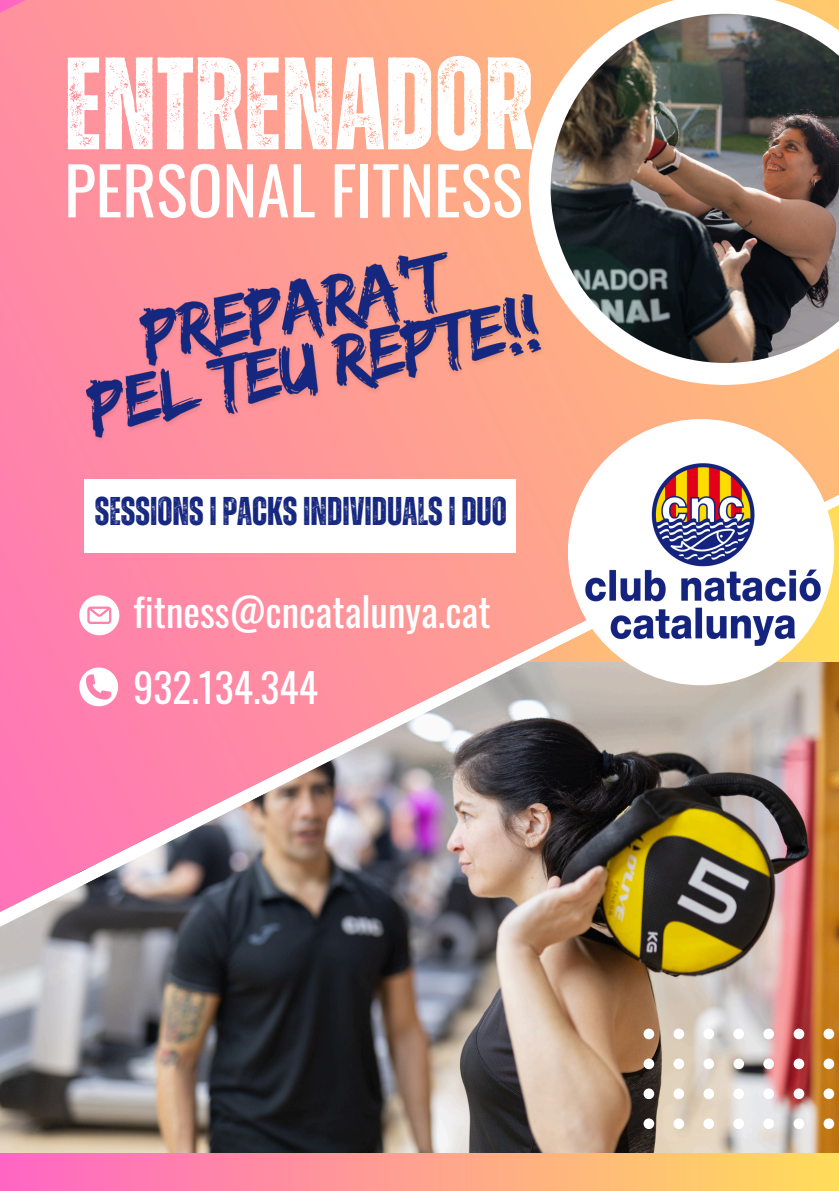
<style>
.page{position:relative;width:839px;height:1191px;background:#fff}
.page>*{position:absolute;margin:0;border:0;box-sizing:border-box;transform-origin:0 0}
.t1{font:700 131.4px "Zuume Rough";color:#fff}
.t2{font:65.6px "Oswald";color:#fff}
.t3{font:700 40.2px "Zuume Rough";color:#16277f}
.t4{font:39.8px "Oswald";color:#fff}
.t5{font:39.6px "Oswald";color:#fff}
</style>
<div class="page">
<div style="left:0;top:0;width:838px;height:1191px;background:linear-gradient(to right,#ff66c4,#ffdd5a)"></div>
<img style="left:0;top:1010px;width:838px;height:143px">
<img style="left:0;top:984px;width:838px;height:26px">
<img style="left:0;top:0;width:838px;height:984px">
<div style="left:84px;top:479px;width:431px;height:73px;background:#fff"></div>
<div style="left:568px;top:419px;width:266px;height:266px;background:#fff;border-radius:50%"></div>
<svg style="left:528px;top:0;width:310px;height:385px"></svg>
<img style="left:550px;top:14px;width:288px;height:349px">
<div style="left:763px;top:1029px;width:11px;height:10px;background:#fff;border-radius:50%"></div>
<div style="left:793px;top:1029px;width:11px;height:10px;background:#fff;border-radius:50%"></div>
<div style="left:823px;top:1029px;width:11px;height:10px;background:#fff;border-radius:50%"></div>
<div style="left:733px;top:1029px;width:11px;height:10px;background:#fff;border-radius:50%"></div>
<div style="left:703px;top:1029px;width:11px;height:10px;background:#fff;border-radius:50%"></div>
<div style="left:763px;top:1059px;width:11px;height:10px;background:#fff;border-radius:50%"></div>
<div style="left:793px;top:1059px;width:11px;height:10px;background:#fff;border-radius:50%"></div>
<div style="left:823px;top:1059px;width:11px;height:10px;background:#fff;border-radius:50%"></div>
<div style="left:733px;top:1059px;width:11px;height:10px;background:#fff;border-radius:50%"></div>
<div style="left:703px;top:1059px;width:11px;height:10px;background:#fff;border-radius:50%"></div>
<div style="left:763px;top:1088px;width:11px;height:11px;background:#fff;border-radius:50%"></div>
<div style="left:793px;top:1088px;width:11px;height:11px;background:#fff;border-radius:50%"></div>
<div style="left:823px;top:1088px;width:11px;height:11px;background:#fff;border-radius:50%"></div>
<div style="left:733px;top:1088px;width:11px;height:11px;background:#fff;border-radius:50%"></div>
<div style="left:703px;top:1088px;width:11px;height:11px;background:#fff;border-radius:50%"></div>
<div style="left:763px;top:1118px;width:11px;height:11px;background:#fff;border-radius:50%"></div>
<div style="left:793px;top:1118px;width:11px;height:11px;background:#fff;border-radius:50%"></div>
<div style="left:823px;top:1118px;width:11px;height:11px;background:#fff;border-radius:50%"></div>
<div style="left:733px;top:1118px;width:11px;height:11px;background:#fff;border-radius:50%"></div>
<div style="left:703px;top:1118px;width:11px;height:11px;background:#fff;border-radius:50%"></div>
<div style="left:673px;top:1029px;width:11px;height:10px;background:#fff;border-radius:50%"></div>
<div style="left:643px;top:1029px;width:11px;height:10px;background:#fff;border-radius:50%"></div>
<div style="left:673px;top:1059px;width:11px;height:10px;background:#fff;border-radius:50%"></div>
<div style="left:643px;top:1059px;width:11px;height:10px;background:#fff;border-radius:50%"></div>
<div style="left:673px;top:1088px;width:11px;height:11px;background:#fff;border-radius:50%"></div>
<div style="left:643px;top:1088px;width:11px;height:11px;background:#fff;border-radius:50%"></div>
<div style="left:673px;top:1118px;width:11px;height:11px;background:#fff;border-radius:50%"></div>
<div style="left:643px;top:1118px;width:11px;height:11px;background:#fff;border-radius:50%"></div>
<img style="left:562px;top:456px;width:271px;height:192px">
<svg style="left:79px;top:668px;width:39px;height:45px"></svg>
<svg style="left:79px;top:595px;width:40px;height:40px"></svg>
<img style="left:60px;top:218px;width:496px;height:238px">
<h3 class="t1" style="left:64px;top:44px;width:471px">ENTRENADOR</h3>
<h4 class="t2" style="left:64px;top:139px;width:460px">PERSONAL FITNESS</h4>
<p class="t3" style="left:95px;top:493px;width:414px">SESSIONSIPACKSINDIVIDUALSIDUO</p>
<p class="t5" style="left:133px;top:581px;width:359px">fitness@cncatalunya.cat</p>
<p class="t4" style="left:133px;top:657px;width:186px">932.134.344</p>
</div>
